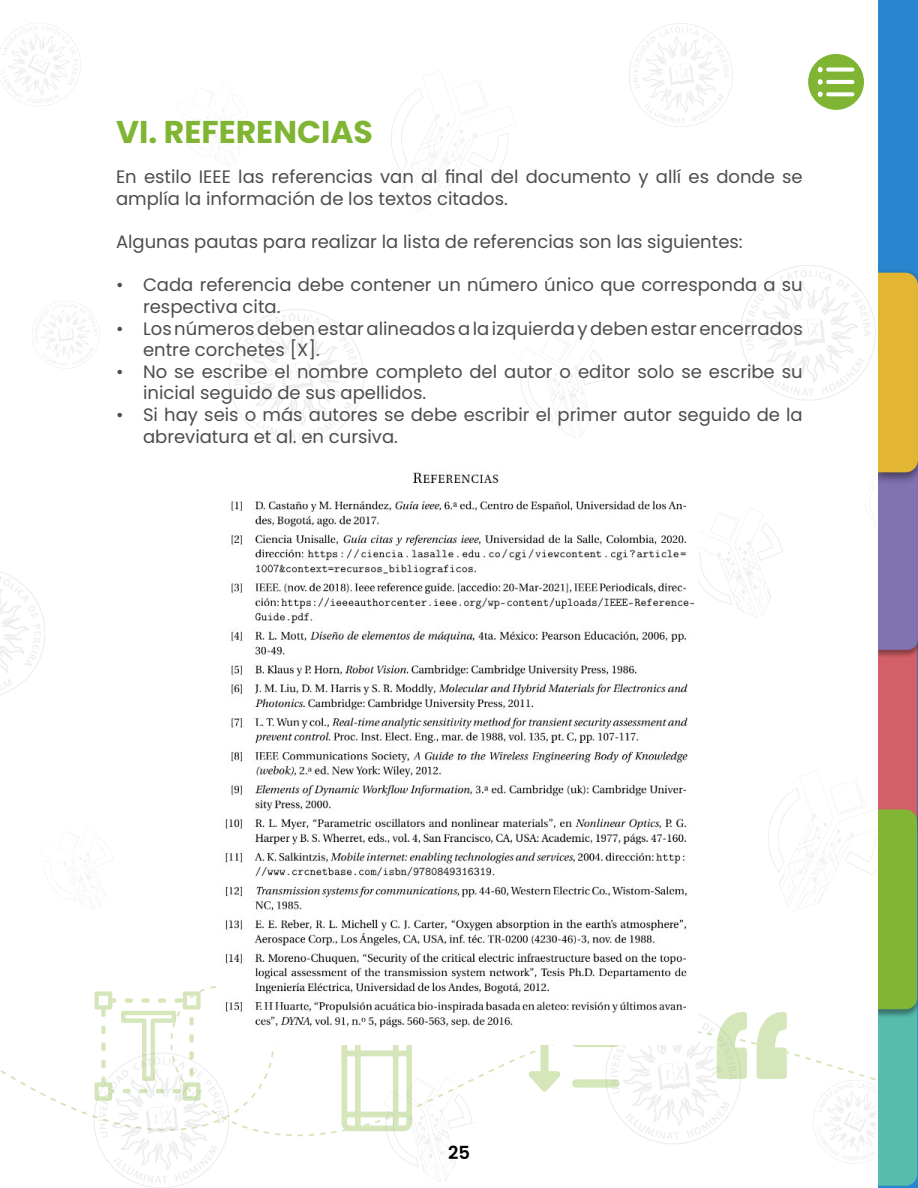
<style>
.page{position:relative;width:918px;height:1188px;background:#fff}
.page>*{position:absolute;margin:0;border:0;box-sizing:border-box;transform-origin:0 0}
.t1{font:700 31.5px "Poppins";color:#80b533}
.t2{font:18px/21.6px "Poppins";color:#4e4d4c}
.t3{font:600 18px "Poppins";color:#000}
</style>
<div class="page">
<svg style="left:878px;top:273px;width:40px;height:913px;background:#9a986c"></svg>
<svg style="left:1px;top:986px;width:875px;height:150px"></svg>
<svg style="left:757px;top:1012px;width:30px;height:67px"></svg>
<svg style="left:717px;top:1012px;width:30px;height:67px"></svg>
<svg style="left:528px;top:1045px;width:33px;height:47px"></svg>
<svg style="left:572px;top:1045px;width:48px;height:2px"></svg>
<svg style="left:572px;top:1079px;width:49px;height:9px"></svg>
<svg style="left:341px;top:1045px;width:71px;height:86px"></svg>
<svg style="left:94px;top:991px;width:107px;height:110px"></svg>
<div style="left:808px;top:54px;width:56px;height:56px;background:#80b533;border-radius:50%"></div>
<svg style="left:818px;top:79px;width:36px;height:6px"></svg>
<svg style="left:818px;top:67px;width:36px;height:5px"></svg>
<svg style="left:818px;top:92px;width:36px;height:5px"></svg>
<img style="left:222px;top:471px;width:476px;height:574px">
<h1 class="t1" style="left:116px;top:114px;width:258px">VI. REFERENCIAS</h1>
<p class="t2" style="left:116px;top:166px;width:688px">En estilo IEEE las referencias van al final del documento y allí es donde se amplía la información de los textos citados.</p>
<p class="t2" style="left:116px;top:231px;width:628px">Algunas pautas para realizar la lista de referencias son las siguientes:</p>
<p class="t2" style="left:143px;top:274px;width:661px;text-indent:-27px">• Cada referencia debe contener un número único que corresponda a su respectiva cita.</p>
<p class="t2" style="left:143px;top:318px;width:661px;text-indent:-27px">• Los números deben estar alineados a la izquierda y deben estar encerrados entre corchetes [X].</p>
<p class="t2" style="left:143px;top:361px;width:661px;text-indent:-27px">• No se escribe el nombre completo del autor o editor solo se escribe su inicial seguido de sus apellidos.</p>
<p class="t2" style="left:143px;top:404px;width:661px;text-indent:-27px">• Si hay seis o más autores se debe escribir el primer autor seguido de la abreviatura et al. en cursiva.</p>
<p class="t3" style="left:448px;top:1142px;width:23px">25</p>
</div>
